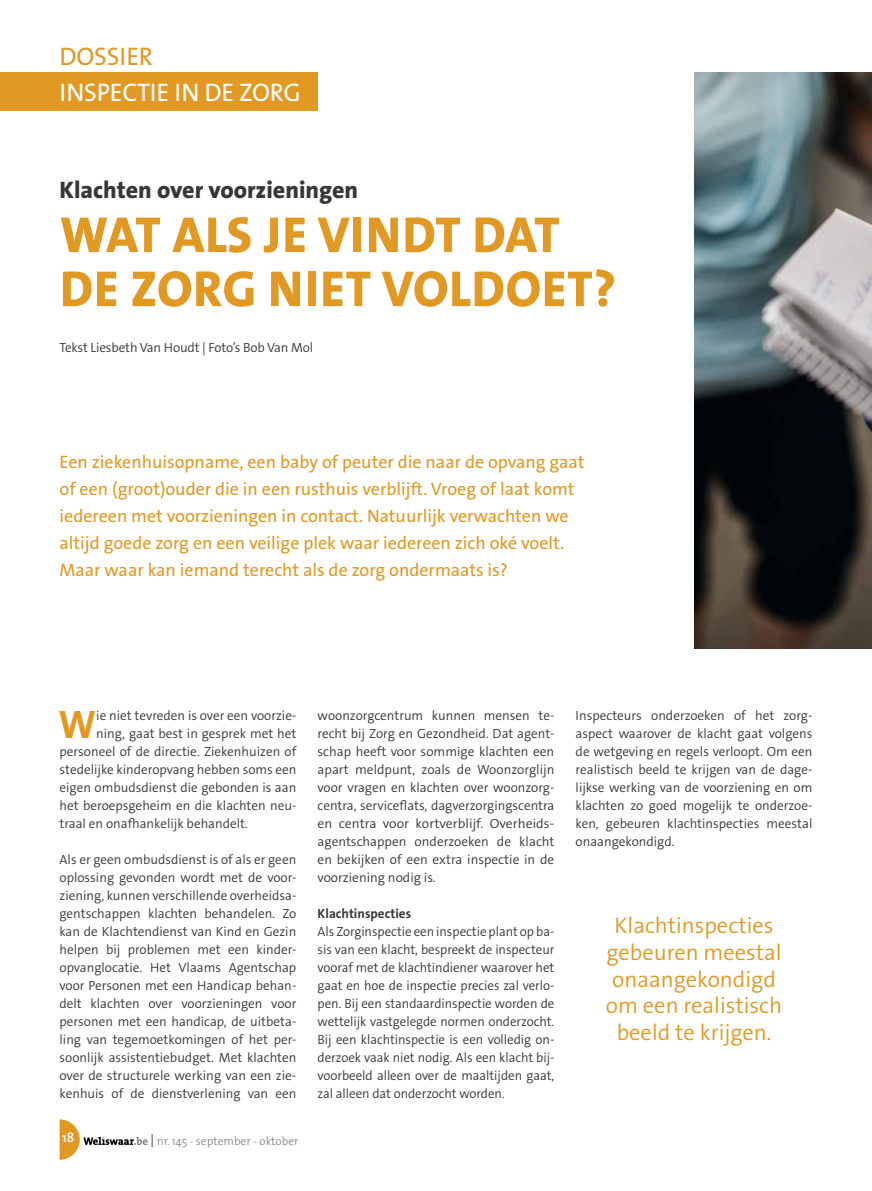
<style>
.page{position:relative;width:872px;height:1191px;background:#fff}
.page>*{position:absolute;margin:0;border:0;box-sizing:border-box;transform-origin:0 0}
.t1{font:800 51px/54px "The Sans B W8";letter-spacing:.015em;color:#e19923}
.t2{font:700 40.05px "The Sans B W7";color:#e19923}
.t3{font:25.5px "The Mix";letter-spacing:-.01em;color:#fff}
.t4{font:25.5px "The Mix";letter-spacing:-.01em;color:#e19923}
.t5{font:800 24px "The Sans B W8";color:#393734}
.t6{font:300 22.5px/26.5px "The Sans B W4";color:#e19923;text-align:center}
.t7{font:18px/27px "The Sans B W5 Plain";color:#e19923}
.t8{font:600 13.5px "The Mix";color:#fff}
.t9{font:300 13.35px/18px "The Sans B W4";color:#393734;text-align:justify}
.t10{font:700 13.35px "The Sans B W7";color:#393734}
.t11{font:300 11.55px "The Mix";color:#7b7978}
.s1{font-size:13.05px;color:#000}
</style>
<div class="page">
<img style="left:694px;top:72px;width:178px;height:576px">
<div style="left:0;top:72px;width:317px;height:39px;background:#e19923"></div>
<svg style="left:60px;top:1119px;width:87px;height:40px"></svg>
<h3 class="t4" style="left:60px;top:36px;width:95px">DOSSIER</h3>
<h3 class="t3" style="left:60px;top:71px;width:243px">INSPECTIE IN DE ZORG</h3>
<h3 class="t5" style="left:60px;top:174px;width:300px">Klachten over voorzieningen</h3>
<h1 class="t1" style="left:60px;top:208px;width:557px">WAT ALS JE VINDT DAT<br>DE ZORG NIET VOLDOET?</h1>
<p class="t9" style="left:60px;top:338px;width:255px">Tekst Liesbeth Van Houdt | Foto’s Bob Van Mol</p>
<p class="t7" style="left:60px;top:449px;width:526px">Een ziekenhuisopname, een baby of peuter die naar de opvang gaat of een (groot)ouder die in een rusthuis verblijft. Vroeg of laat komt iedereen met voorzieningen in contact. Natuurlijk verwachten we altijd goede zorg en een veilige plek waar iedereen zich oké voelt.<br>Maar waar kan iemand terecht als de zorg ondermaats is?</p>
<h2 class="t2" style="left:59px;top:699px;width:39px">W</h2>
<p class="t9" style="left:96px;top:707px;width:201px">ie niet tevreden is over een voorzie-</p>
<p class="t9" style="left:96px;top:725px;width:201px">ning, gaat best in gesprek met het</p>
<p class="t9" style="left:60px;top:743px;width:238px">personeel of de directie. Ziekenhuizen of</p>
<p class="t9" style="left:60px;top:761px;width:238px">stedelijke kinderopvang hebben soms een</p>
<p class="t9" style="left:60px;top:779px;width:238px">eigen ombudsdienst die gebonden is aan</p>
<p class="t9" style="left:60px;top:797px;width:238px">het beroepsgeheim en die klachten neu-</p>
<p class="t9" style="left:60px;top:815px;width:190px">traal en onafhankelijk behandelt.</p>
<p class="t9" style="left:60px;top:851px;width:238px">Als er geen ombudsdienst is of als er geen oplossing gevonden wordt met de voor&shy;ziening, kunnen verschillende overheidsa&shy;gentschappen klachten behandelen. Zo kan de Klachtendienst van Kind en Gezin helpen bij problemen met een kinder&shy;opvanglocatie. Het Vlaams Agentschap voor Personen met een Handicap behan&shy;delt klachten over voorzieningen voor personen met een handicap, de uitbeta&shy;ling van tegemoetkomingen of het per&shy;soonlijk assistentiebudget. Met klachten over de structurele werking van een zie&shy;kenhuis of de dienstverlening van een</p>
<p class="t8" style="left:62px;top:1126px;width:14px">18</p>
<p class="t11" style="left:150px;top:1131px;width:150px"><span class="s1">|</span> nr. 145 - september - oktober</p>
<p class="t9" style="left:317px;top:707px;width:238px">woonzorgcentrum kunnen mensen te&shy;recht bij Zorg en Gezondheid. Dat agent&shy;schap heeft voor sommige klachten een apart meldpunt, zoals de Woonzorglijn voor vragen en klachten over woonzorg&shy;centra, serviceflats, dagverzorgingscentra en centra voor kortverblijf. Overheids&shy;agentschappen onderzoeken de klacht en bekijken of een extra inspectie in de voorziening nodig is.</p>
<p class="t10" style="left:317px;top:905px;width:95px">Klachtinspecties</p>
<p class="t9" style="left:317px;top:923px;width:238px">Als Zorginspectie een inspectie plant op ba&shy;sis van een klacht, bespreekt de inspecteur vooraf met de klachtindiener waarover het gaat en hoe de inspectie precies zal verlo&shy;pen. Bij een standaardinspectie worden de wettelijk vastgelegde normen onderzocht.<br>Bij een klachtinspectie is een volledig on&shy;derzoek vaak niet nodig. Als een klacht bij&shy;voorbeeld alleen over de maaltijden gaat, zal alleen dat onderzocht worden.</p>
<p class="t9" style="left:575px;top:707px;width:238px">Inspecteurs onderzoeken of het zorg&shy;aspect waarover de klacht gaat volgens de wetgeving en regels verloopt. Om een realistisch beeld te krijgen van de dage&shy;lijkse werking van de voorziening en om klachten zo goed mogelijk te onderzoe&shy;ken, gebeuren klachtinspecties meestal onaangekondigd.</p>
<h3 class="t6" style="left:606px;top:912px;width:178px">Klachtinspecties gebeuren meestal onaangekondigd om een realistisch beeld te krijgen.</h3>
</div>
